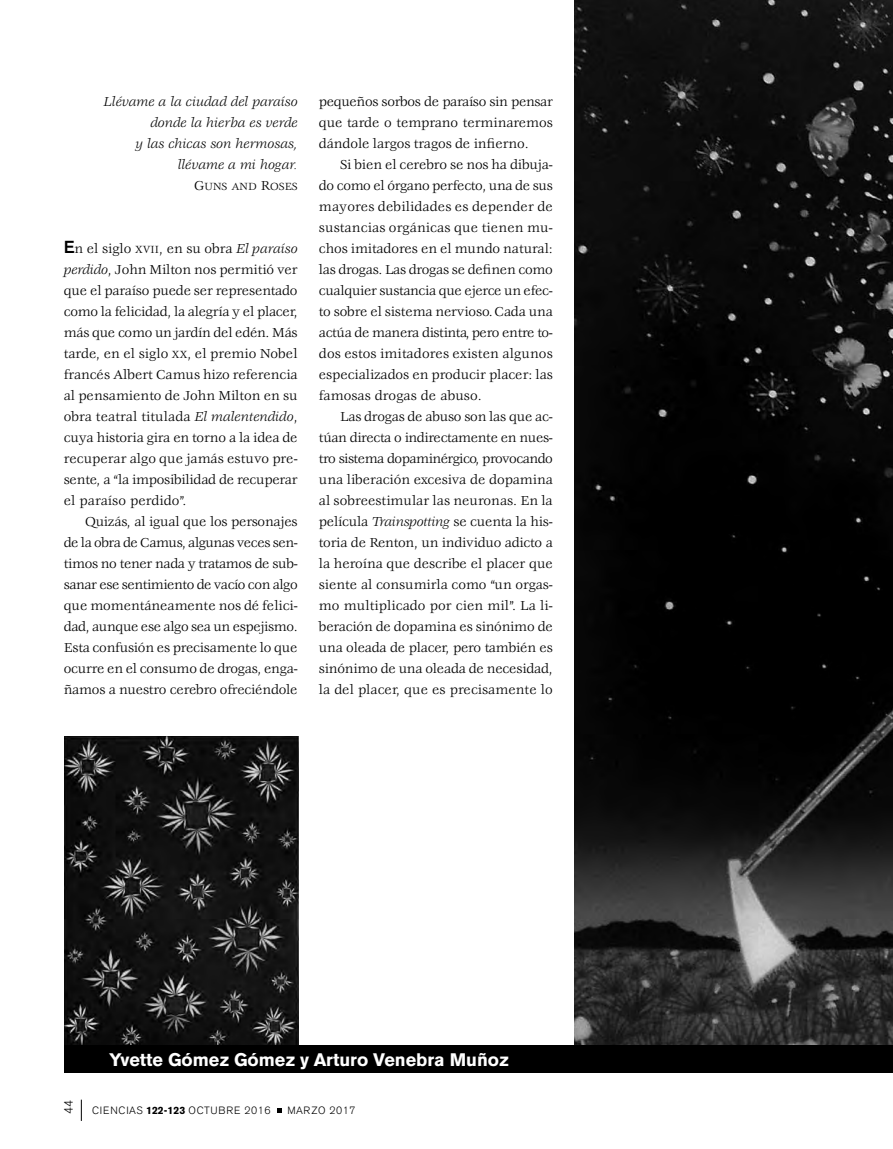
<style>
.page{position:relative;width:893px;height:1149px;background:#fff}
.page>*{position:absolute;margin:0;border:0;box-sizing:border-box;transform-origin:0 0}
.t1{font:700 18px "Akzidenz Grotesk BE";color:#fff}
.t2{font:14.25px/21px "Veljovic";letter-spacing:-.005em;color:#000;text-align:justify}
.t3{font:italic 14.25px/21px "Veljovic";letter-spacing:.005em;color:#000;text-align:right}
.t4{font:300 12px "Akzidenz Grotesk BE";color:#000}
.t5{font:11.4px "Veljovic";letter-spacing:.005em;color:#000}
.t6{font:300 10.5px "Akzidenz Grotesk BE";letter-spacing:.07em;color:#000}
.t7{font:300 10.5px "Akzidenz Grotesk BE";letter-spacing:.05em;color:#000}
.s1{font-size:14.25px}
.s2{font-family:"Akzidenz Grotesk BE";font-weight:500;font-size:17.25px}
.s3{font-size:11.4px}
.s4{font-style:italic}
.s5{font-weight:700}
</style>
<div class="page">
<svg style="left:81px;top:1099px;width:1px;height:21px"></svg>
<svg style="left:277px;top:1108px;width:5px;height:4px"></svg>
<img style="left:65px;top:736px;width:233px;height:308px">
<img style="left:574px;top:0;width:319px;height:1044px">
<div style="left:65px;top:1044px;width:828px;height:28px;background:#000"></div>
<p class="t3" style="left:103px;top:92px;width:196px">Llévame a la ciudad del paraíso donde la hierba es verde<br>y las chicas son hermosas, llévame a mi hogar.</p>
<p class="t5" style="left:194px;top:182px;width:105px"><span class="s1">G</span>UNS AND <span class="s1">R</span>OSES</p>
<p class="t2" style="left:64px;top:239px;width:235px"><span class="s2">E</span>n el siglo <span class="s3">XVII</span>, en su obra <span class="s4">El paraíso perdido</span>, John Milton nos permitió ver que el paraíso puede ser representado como la felicidad, la alegría y el placer, más que como un jardín del edén. Más tarde, en el siglo <span class="s3">XX</span>, el premio Nobel francés Albert Camus hizo referencia al pensamiento de John Milton en su obra teatral titulada <span class="s4">El malentendido</span>, cuya historia gira en torno a la idea de recuperar algo que jamás estuvo pre&shy;sente, a “la imposibilidad de recuperar el paraíso perdido”.</p>
<p class="t2" style="left:64px;top:512px;width:235px;text-indent:21px">Quizás, al igual que los personajes de la obra de Camus, algunas veces sen&shy;timos no tener nada y tratamos de sub&shy;sanar ese sentimiento de vacío con algo que momentáneamente nos dé fe li ci&shy;dad, aunque ese algo sea un espejis mo.<br>Esta confusión es precisamente lo que ocurre en el consumo de drogas, en ga&shy;ñamos a nuestro cerebro ofrecién do le</p>
<p class="t2" style="left:319px;top:92px;width:235px">pequeños sorbos de paraíso sin pen sar que tarde o temprano termina re mos dándole largos tragos de infier no.</p>
<p class="t2" style="left:319px;top:155px;width:235px;text-indent:21px">Si bien el cerebro se nos ha dibuja&shy;do como el órgano perfecto, una de sus ma yores debilidades es depender de sustancias orgánicas que tienen mu&shy;chos imitadores en el mundo natural: las drogas. Las drogas se definen como cualquier sustancia que ejerce un efec&shy;to sobre el sistema nervioso. Cada una actúa de manera distinta, pero entre to&shy;dos estos imitadores existen algunos es pecializados en producir placer: las famosas drogas de abuso.</p>
<p class="t2" style="left:319px;top:407px;width:235px;text-indent:21px">Las drogas de abuso son las que ac&shy;túan directa o indirectamente en nues&shy;tro sistema dopaminérgico, provocan do una liberación excesiva de do pa mina al sobreestimular las neuronas. En la pe lícula <span class="s4">Trainspotting</span> se cuenta la his&shy;toria de Renton, un individuo adicto a la heroína que describe el placer que sien te al consumirla como “un orgas&shy;mo multiplicado por cien mil”. La li&shy;beración de dopamina es sinónimo de una oleada de placer, pero también es sinónimo de una oleada de necesidad, la del placer, que es precisamente lo</p>
<p class="t1" style="left:109px;top:1052px;width:401px">Yvette Gómez Gómez y Arturo Venebra Muñoz</p>
<p class="t4" style="left:64px;top:1113px;width:15px;rotate:-90deg">44</p>
<p class="t6" style="left:92px;top:1106px;width:180px">CIENCIAS <span class="s5">122-123</span> OCTUBRE 2016</p>
<p class="t7" style="left:287px;top:1106px;width:70px">MARZO 2017</p>
</div>
